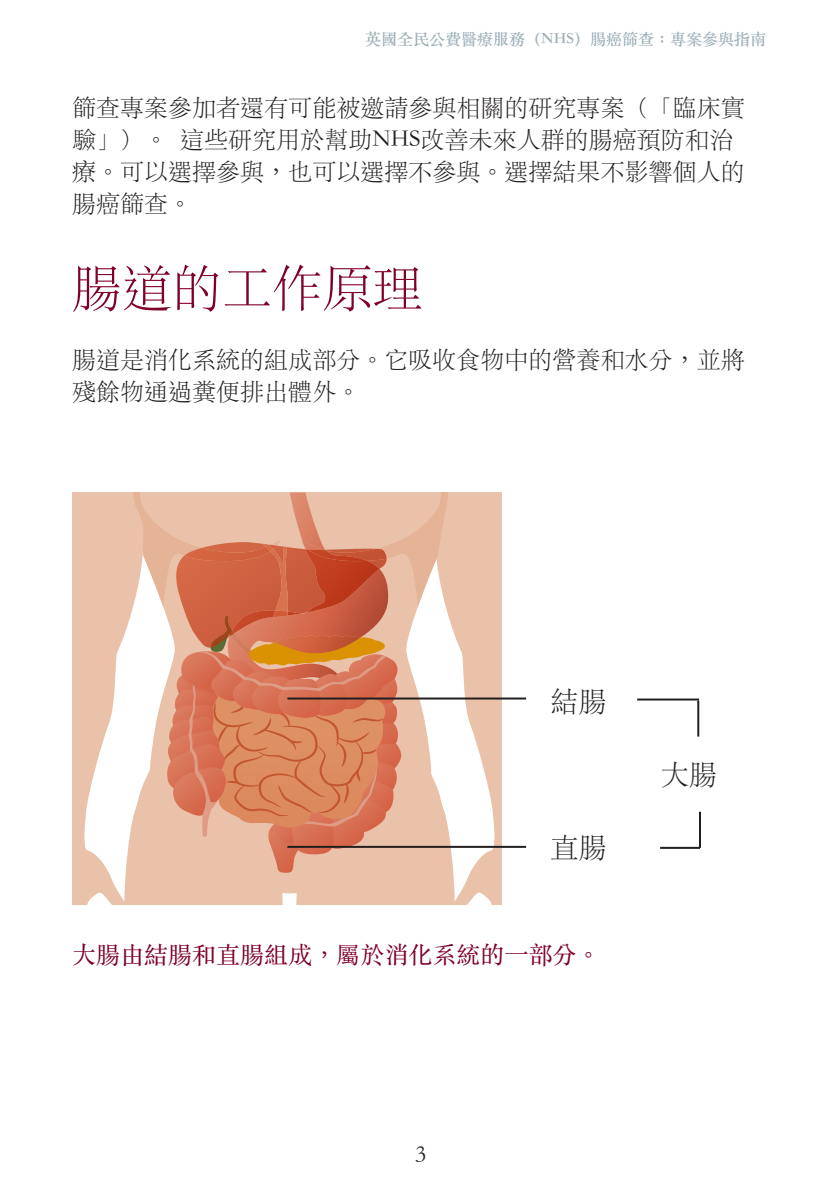
<style>
.page{position:relative;width:840px;height:1191px;background:#fff}
.page>*{position:absolute;margin:0;border:0;box-sizing:border-box;transform-origin:0 0}
.A_heading{font:50px "ST Songti TC Light";color:#7f0128}
.t1{font:28px "ST Songti TC Light";color:#231f20}
.A_heading-2{font:24px/32px "ST Songti TC Light";color:#231f20}
.Figure_title{font:24px "ST Songti TC Regular";color:#7f0128}
.t2{font:16px "ST Songti TC Bold";color:#9eafb8}
</style>
<div class="page">
<hr style="left:659px;top:847px;width:40px;height:2px;background:#231f20">
<svg style="left:72px;top:492px;width:429px;height:412px"></svg>
<img style="left:273px;top:610px;width:14px;height:7px">
<hr style="left:287px;top:697px;width:239px;height:2px;background:#231f20">
<hr style="left:287px;top:846px;width:239px;height:2px;background:#231f20">
<hr style="left:636px;top:698px;width:62px;height:2px;background:#231f20">
<hr style="left:697px;top:700px;width:2px;height:36px;background:#231f20">
<hr style="left:698px;top:811px;width:2px;height:37px;background:#231f20">
<p class="t2" style="left:365px;top:29px;width:402px">英國全民公費醫療服務（NHS）腸癌篩查：專案參與指南</p>
<p class="A_heading-2" style="left:72px;top:90px;width:673px">篩查專案參加者還有可能被邀請參與相關的研究專案（「臨床實驗」）。 這些研究用於幫助NHS改善未來人群的腸癌預防和治療。可以選擇參與，也可以選擇不參與。選擇結果不影響個人的腸癌篩查。</p>
<p class="A_heading" style="left:72px;top:256px;width:351px">腸道的工作原理</p>
<p class="A_heading-2" style="left:72px;top:342px;width:673px">腸道是消化系統的組成部分。它吸收食物中的營養和水分，並將殘餘物通過糞便排出體外。</p>
<p class="t1" style="left:550px;top:683px;width:57px">結腸</p>
<p class="t1" style="left:550px;top:829px;width:57px">直腸</p>
<p class="Figure_title" style="left:72px;top:939px;width:529px">大腸由結腸和直腸組成，屬於消化系統的一部分。</p>
<p class="t1" style="left:660px;top:756px;width:57px">大腸</p>
<p class="A_heading-2" style="left:414px;top:1137px;width:13px">3</p>
</div>
